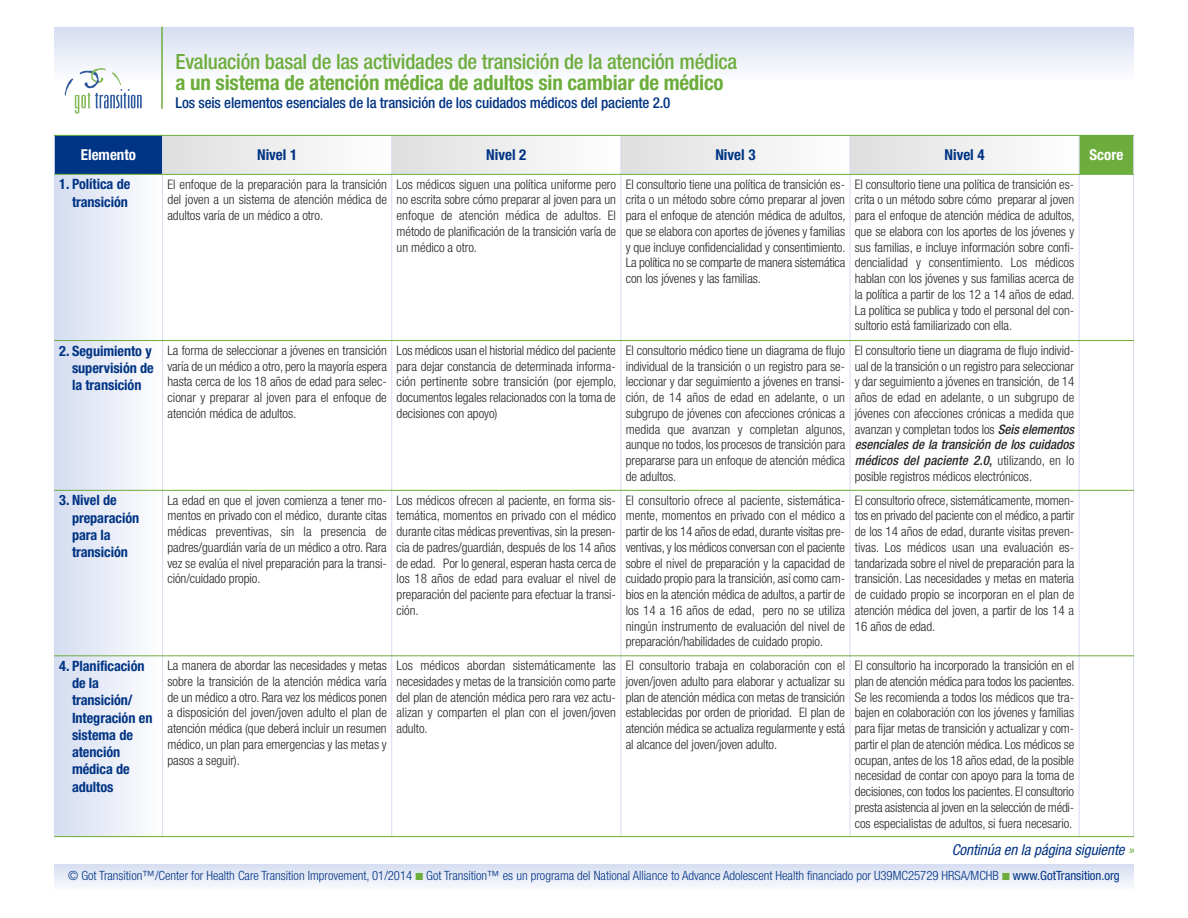
<style>
.page{position:relative;width:1188px;height:918px;background:#fff}
.page>*{position:absolute;margin:0;border:0;box-sizing:border-box;transform-origin:0 0}
.t1{font:500 condensed 21px "Helvetica Neue";letter-spacing:-.01em;color:#6dad3d}
.t2{font:700 condensed 21px "Helvetica Neue";letter-spacing:-.01em;color:#6dad3d}
.t3{font:500 condensed 15px "Helvetica Neue";letter-spacing:-.01em;color:#003484}
.t4{font:italic condensed 15px "Helvetica Neue";color:#003484}
.t5{font:700 condensed 15px "Helvetica Neue";color:#003484}
.t6{font:700 condensed 15px "Helvetica Neue";color:#fff}
.t7{font:700 condensed 14.25px/17.2px "Helvetica Neue";letter-spacing:-.005em;color:#003484}
.t8{font:300 condensed 13.2px/15.8px "Helvetica Neue";letter-spacing:-.005em;color:#272627;text-align:justify}
.t9{font:300 condensed 12.75px "Helvetica Neue";color:#003484}
.s1{font-weight:500;font-style:italic}
.s2{font-weight:500}
.s3{color:#6dad3d}
.s4{font-weight:400}
</style>
<div class="page">
<div style="left:54px;top:27px;width:1080px;height:54px;background:linear-gradient(to bottom,#d6ddf1,#fcfdfe)"></div>
<svg style="left:54px;top:864px;width:1080px;height:22px"></svg>
<div style="left:54px;top:135px;width:109px;height:39px;background:#003484"></div>
<div style="left:163px;top:136px;width:228px;height:38px;background:linear-gradient(to right,#dfdfdf,#fefefe)"></div>
<div style="left:392px;top:136px;width:228px;height:38px;background:linear-gradient(to right,#dfdfdf,#fefefe)"></div>
<div style="left:621px;top:136px;width:229px;height:38px;background:linear-gradient(to right,#dfdfdf,#fefffe)"></div>
<div style="left:850px;top:136px;width:229px;height:38px;background:linear-gradient(to right,#dfdedf,#fffeff)"></div>
<div style="left:1079px;top:135px;width:55px;height:39px;background:#6dad3d"></div>
<div style="left:55px;top:175px;width:107px;height:165px;background:linear-gradient(to right,#d5ddf1,#fefeff)"></div>
<div style="left:55px;top:341px;width:107px;height:149px;background:linear-gradient(to right,#d5ddf1,#fefeff)"></div>
<div style="left:55px;top:491px;width:107px;height:164px;background:linear-gradient(to right,#d5ddf1,#fefeff)"></div>
<div style="left:55px;top:656px;width:107px;height:180px;background:linear-gradient(to right,#d5ddf1,#fefeff)"></div>
<hr style="left:54px;top:135px;width:1px;height:702px;background:#d5dcf0">
<hr style="left:162px;top:135px;width:1px;height:702px;background:#d5dcf0">
<hr style="left:391px;top:135px;width:1px;height:702px;background:#d5dcf0">
<hr style="left:620px;top:135px;width:1px;height:702px;background:#d5dcf0">
<hr style="left:850px;top:135px;width:1px;height:702px;background:#d5dcf0">
<hr style="left:1079px;top:135px;width:1px;height:702px;background:#d5dcf0">
<hr style="left:1133px;top:135px;width:1px;height:702px;background:#d5dcf0">
<hr style="left:54px;top:135px;width:1080px;height:1px;background:#6dad3d">
<hr style="left:54px;top:174px;width:1080px;height:1px;background:#6dad3d">
<hr style="left:54px;top:340px;width:1080px;height:1px;background:#6dad3d">
<hr style="left:54px;top:490px;width:1080px;height:1px;background:#6dad3d">
<hr style="left:54px;top:655px;width:1080px;height:1px;background:#6dad3d">
<hr style="left:54px;top:836px;width:1080px;height:1px;background:#6dad3d">
<svg style="left:65px;top:68px;width:77px;height:46px"></svg>
<hr style="left:161px;top:27px;width:2px;height:82px;background:#6dad3d">
<h1 class="t1" style="left:176px;top:54px;width:563px">Evaluación basal de las actividades de transición de la atención médica</h1>
<h1 class="t2" style="left:176px;top:75px;width:550px">a un sistema de atención médica de adultos sin cambiar de médico</h1>
<p class="t3" style="left:176px;top:97px;width:496px">Los seis elementos esenciales de la transición de los cuidados médicos del paciente 2.0</p>
<p class="t6" style="left:81px;top:149px;width:57px">Elemento</p>
<p class="t5" style="left:257px;top:149px;width:42px">Nivel 1</p>
<p class="t5" style="left:486px;top:149px;width:42px">Nivel 2</p>
<p class="t5" style="left:715px;top:149px;width:42px">Nivel 3</p>
<p class="t5" style="left:944px;top:149px;width:42px">Nivel 4</p>
<p class="t6" style="left:1089px;top:149px;width:35px">Score</p>
<p class="t7" style="left:59px;top:177px;width:73px;text-align:right">1. Política de transición</p>
<p class="t8" style="left:167px;top:177px;width:221px">El enfoque de la preparación para la transición del joven a un sistema de atención médica de adultos varía de un médico a otro.</p>
<p class="t8" style="left:397px;top:177px;width:221px">Los médicos siguen una política uniforme pero no escrita sobre cómo preparar al joven para un enfoque de atención médica de adultos. El método de planificación de la transición varía de un médico a otro.</p>
<p class="t8" style="left:626px;top:177px;width:221px">El consultorio tiene una política de transición es&shy;crita o un método sobre cómo preparar al joven para el enfoque de atención médica de adultos, que se elabora con aportes de jóvenes y familias y que incluye confidencialidad y consentimiento.<br>La política no se comparte de manera sistemática con los jóvenes y las familias.</p>
<p class="t8" style="left:855px;top:177px;width:221px">El consultorio tiene una política de transición es&shy;crita o un método sobre cómo preparar al joven para el enfoque de atención médica de adultos, que se elabora con los aportes de los jóvenes y sus familias, e incluye información sobre confi&shy;dencialidad y consentimiento. Los médicos hablan con los jóvenes y sus familias acerca de la política a partir de los 12 a 14 años de edad.<br>La política se publica y todo el personal del con&shy;sultorio está familiarizado con ella.</p>
<p class="t7" style="left:72px;top:343px;width:83px;text-indent:-13px">2. Seguimiento y supervisión de la transición</p>
<p class="t8" style="left:167px;top:343px;width:221px">La forma de seleccionar a jóvenes en transición varía de un médico a otro, pero la mayoría espera hasta cerca de los 18 años de edad para selec&shy;cionar y preparar al joven para el enfoque de atención médica de adultos.</p>
<p class="t8" style="left:397px;top:343px;width:221px">Los médicos usan el historial médico del paciente para dejar constancia de determinada informa&shy;ción pertinente sobre transición (por ejemplo, documentos legales relacionados con la toma de decisiones con apoyo)</p>
<p class="t8" style="left:626px;top:343px;width:221px">El consultorio médico tiene un diagrama de flujo individual de la transición o un registro para se&shy;leccionar y dar seguimiento a jóvenes en transi&shy;ción, de 14 años de edad en adelante, o un subgrupo de jóvenes con afecciones crónicas a medida que avanzan y completan algunos, aunque no todos, los procesos de transición para prepararse para un enfoque de atención médica de adultos.</p>
<p class="t8" style="left:855px;top:343px;width:221px">El consultorio tiene un diagrama de flujo individ&shy;ual de la transición o un registro para seleccionar y dar seguimiento a jóvenes en transición, de 14 años de edad en adelante, o un subgrupo de jóvenes con afecciones crónicas a medida que avanzan y completan todos los <span class="s1">Seis elementos esenciales de la transición de los cuidados médicos del paciente 2.0</span><span class="s2">,</span> utilizando, en lo posible registros médicos electrónicos.</p>
<p class="t7" style="left:72px;top:493px;width:69px;text-indent:-13px">3. Nivel de preparación para la transición</p>
<p class="t8" style="left:167px;top:493px;width:221px">La edad en que el joven comienza a tener mo&shy;mentos en privado con el médico, durante citas médicas preventivas, sin la presencia de padres/guardián varía de un médico a otro. Rara vez se evalúa el nivel preparación para la transi&shy;ción/cuidado propio.</p>
<p class="t8" style="left:397px;top:493px;width:221px">Los médicos ofrecen al paciente, en forma sis&shy;temática, momentos en privado con el médico durante citas médicas preventivas, sin la presen&shy;cia de padres/guardián, después de los 14 años de edad. Por lo general, esperan hasta cerca de los 18 años de edad para evaluar el nivel de preparación del paciente para efectuar la transi&shy;ción.</p>
<p class="t8" style="left:626px;top:493px;width:221px">El consultorio ofrece al paciente, sistemática&shy;mente, momentos en privado con el médico a partir de los 14 años de edad, durante visitas pre&shy;ventivas, y los médicos conversan con el paciente sobre el nivel de preparación y la capacidad de cuidado propio para la transición, así como cam&shy;bios en la atención médica de adultos, a partir de los 14 a 16 años de edad, pero no se utiliza ningún instrumento de evaluación del nivel de preparación/habilidades de cuidado propio.</p>
<p class="t8" style="left:855px;top:493px;width:221px">El consultorio ofrece, sistemáticamente, momen&shy;tos en privado del paciente con el médico, a partir de los 14 años de edad, durante visitas preven&shy;tivas. Los médicos usan una evaluación es&shy;tandarizada sobre el nivel de preparación para la transición. Las necesidades y metas en materia de cuidado propio se incorporan en el plan de atención médica del joven, a partir de los 14 a 16 años de edad.</p>
<p class="t7" style="left:72px;top:658px;width:82px;text-indent:-13px">4. Planificación de la transición/<br>Integración en sistema de atención médica de adultos</p>
<p class="t8" style="left:167px;top:659px;width:221px">La manera de abordar las necesidades y metas sobre la transición de la atención médica varía de un médico a otro. Rara vez los médicos ponen a disposición del joven/joven adulto el plan de atención médica (que deberá incluir un resumen médico, un plan para emergencias y las metas y pasos a seguir).</p>
<p class="t8" style="left:397px;top:659px;width:221px">Los médicos abordan sistemáticamente las necesidades y metas de la transición como parte del plan de atención médica pero rara vez actu&shy;alizan y comparten el plan con el joven/joven adulto.</p>
<p class="t8" style="left:626px;top:659px;width:221px">El consultorio trabaja en colaboración con el joven/joven adulto para elaborar y actualizar su plan de atención médica con metas de transición establecidas por orden de prioridad. El plan de atención médica se actualiza regularmente y está al alcance del joven/joven adulto.</p>
<p class="t8" style="left:855px;top:659px;width:221px">El consultorio ha incorporado la transición en el plan de atención médica para todos los pacientes.<br>Se les recomienda a todos los médicos que tra&shy;bajen en colaboración con los jóvenes y familias para fijar metas de transición y actualizar y com&shy;partir el plan de atención médica. Los médicos se ocupan, antes de los 18 años edad, de la posible necesidad de contar con apoyo para la toma de decisiones, con todos los pacientes. El consultorio presta asistencia al joven en la selección de médi&shy;cos especialistas de adultos, si fuera necesario.</p>
<p class="t4" style="left:952px;top:844px;width:184px">Continúa en la página siguiente <span class="s3">»</span></p>
<p class="t9" style="left:68px;top:871px;width:1053px">© Got Transition™/Center for Health Care Transition Improvement, 01/2014 <span class="s3">■</span> Got Transition™ es un programa del National Alliance to Advance Adolescent Health financiado por U39MC25729 HRSA/MCHB <span class="s3">■</span> <span class="s4">www.GotTransition.org</span></p>
</div>
